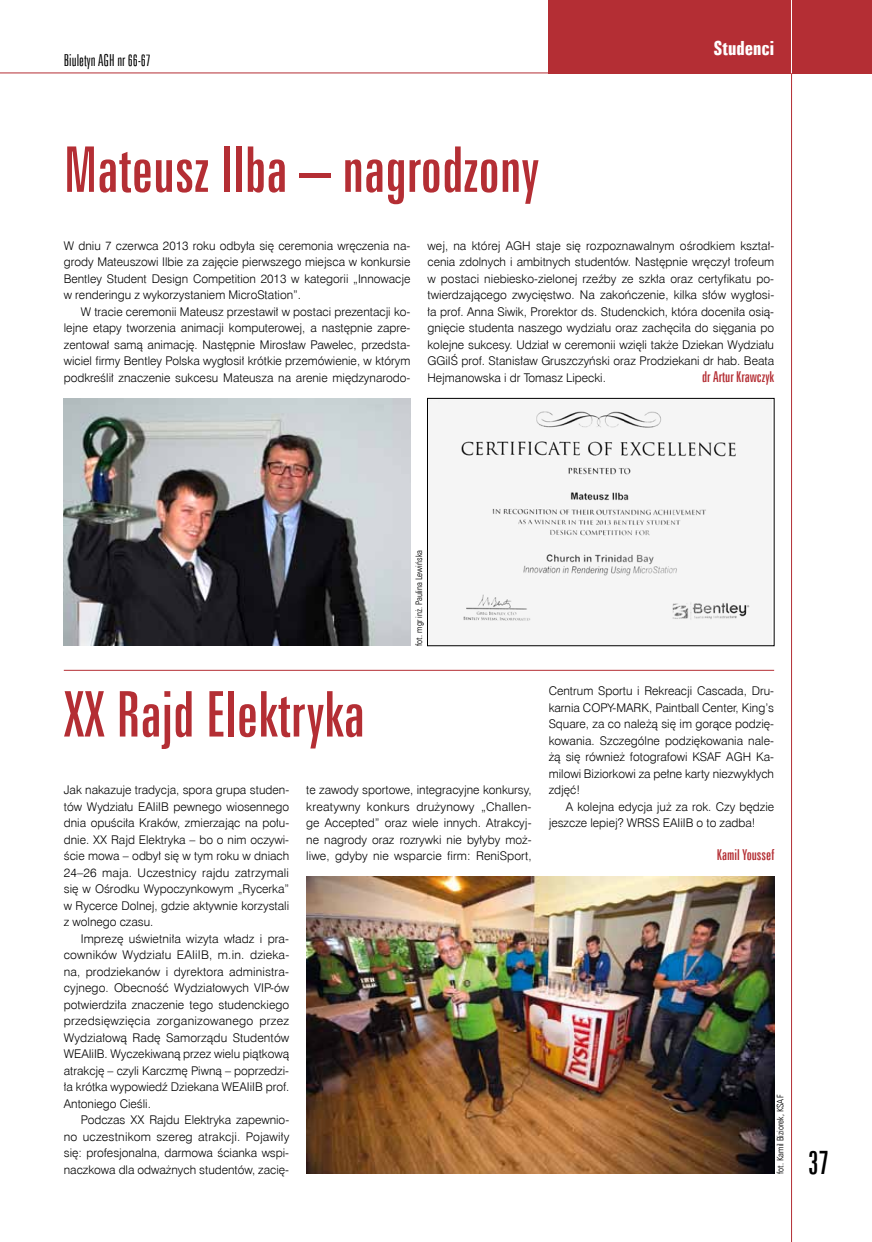
<style>
.page{position:relative;width:872px;height:1242px;background:#fff}
.page>*{position:absolute;margin:0;border:0;box-sizing:border-box;transform-origin:0 0}
.t1{font:63px "Zurich X Cn EU";color:#b42e34}
.t2{font:32.85px "Zurich X Cn EU";color:#000;scale:.91 1}
.t3{font:700 19.5px "Zurich X Cn EU";color:#fff}
.t4{font:16.5px "Zurich Lt X Cn EU";color:#000}
.t5{font:15px "Zurich X Cn EU";color:#b42e34}
.t6{font:12px/16.5px "Swis 721 Lt EU";color:#000;text-align:justify}
.t7{font:9px "Zurich Lt Cn EU";color:#000}
</style>
<div class="page">
<hr style="left:791px;top:0;width:1px;height:1242px;background:#b42e34">
<div style="left:549px;top:0;width:323px;height:73px;background:#b42e34"></div>
<hr style="left:791px;top:0;width:1px;height:73px;background:#fff">
<hr style="left:0;top:73px;width:549px;height:1px;background:#b42e34">
<hr style="left:64px;top:670px;width:710px;height:1px;background:#b42e34">
<img style="left:306px;top:877px;width:468px;height:297px">
<img style="left:429px;top:400px;width:341px;height:222px">
<div style="left:427px;top:398px;width:347px;height:248px;border:1px solid #000"></div>
<img style="left:64px;top:398px;width:346px;height:248px">
<h3 class="t4" style="left:64px;top:50px;width:89px">Biuletyn AGH nr 66-67</h3>
<h1 class="t1" style="left:64px;top:132px;width:477px">Mateusz Ilba – nagrodzony</h1>
<h3 class="t3" style="left:713px;top:36px;width:62px">Studenci</h3>
<p class="t6" style="left:64px;top:237px;width:348px">W dniu 7 czerwca 2013 roku odbyła się ceremonia wręczenia na&shy;grody Mateuszowi Ilbie za zajęcie pierwszego miejsca w konkursie Bentley Student Design Competition 2013 w kategorii „Innowacje w renderingu z wykorzystaniem MicroStation”.</p>
<p class="t6" style="left:64px;top:303px;width:348px;text-indent:17px">W tracie ceremonii Mateusz przestawił w postaci prezentacji ko&shy;lejne etapy tworzenia animacji komputerowej, a następnie zapre&shy;zentował samą animację. Następnie Mirosław Pawelec, przedsta&shy;wiciel firmy Bentley Polska wygłosił krótkie przemówienie, w którym podkreślił znaczenie sukcesu Mateusza na arenie międzynarodo-</p>
<p class="t6" style="left:427px;top:237px;width:348px">wej, na której AGH staje się rozpoznawalnym ośrodkiem kształ&shy;cenia zdolnych i ambitnych studentów. Następnie wręczył trofeum w postaci niebiesko-‑zielonej rzeźby ze szkła oraz certyfikatu po&shy;twierdzającego zwycięstwo. Na zakończenie, kilka słów wygłosi&shy;ła prof. Anna Siwik, Prorektor ds. Studenckich, która doceniła osią&shy;gnięcie studenta naszego wydziału oraz zachęciła do sięgania po kolejne sukcesy. Udział w ceremonii wzięli także Dziekan Wydziału GGiIŚ prof. Stanisław Gruszczyński oraz Prodziekani dr hab. Beata Hejmanowska i dr Tomasz Lipecki.</p>
<p class="t5" style="left:702px;top:367px;width:73px">dr Artur Krawczyk</p>
<h1 class="t1" style="left:64px;top:676px;width:303px">XX Rajd Elektryka</h1>
<p class="t7" style="left:413px;top:646px;width:97px;rotate:-90deg">fot. mgr inż. Paulina Lewińska</p>
<p class="t6" style="left:64px;top:782px;width:227px">Jak nakazuje tradycja, spora grupa studen&shy;tów Wydziału EAIiIB pewnego wiosennego dnia opuściła Kraków, zmierzając na połu&shy;dnie. XX Rajd Elektryka – bo o nim oczywi&shy;ście mowa – odbył się w tym roku w dniach 24–26 maja. Uczestnicy rajdu zatrzymali się w Ośrodku Wypoczynkowym „Rycerka” w Rycerce Dolnej, gdzie aktywnie korzystali z wolnego czasu.</p>
<p class="t6" style="left:64px;top:930px;width:227px;text-indent:17px">Imprezę uświetniła wizyta władz i pra&shy;cowników Wydziału EAIiIB, m.in. dzieka&shy;na, prodziekanów i dyrektora administra&shy;cyjnego. Obecność Wydziałowych VIP‑ów potwierdziła znaczenie tego studenckiego przedsięwzięcia zorganizowanego przez Wydziałową Radę Samorządu Studentów WEAIiIB. Wyczekiwaną przez wielu piątkową atrakcję – czyli Karczmę Piwną – poprzedzi&shy;ła krótka wypowiedź Dziekana WEAIiIB prof.<br>Antoniego Cieśli.</p>
<p class="t6" style="left:64px;top:1112px;width:227px;text-indent:17px">Podczas XX Rajdu Elektryka zapewnio&shy;no uczestnikom szereg atrakcji. Pojawiły się: profesjonalna, darmowa ścianka wspi&shy;naczkowa dla odważnych studentów, zacię-</p>
<p class="t6" style="left:306px;top:782px;width:227px">te zawody sportowe, integracyjne konkursy, kreatywny konkurs drużynowy „Challen&shy;ge Accepted” oraz wiele innych. Atrakcyj&shy;ne nagrody oraz rozrywki nie byłyby moż&shy;liwe, gdyby nie wsparcie firm: ReniSport,</p>
<p class="t6" style="left:549px;top:683px;width:227px">Centrum Sportu i Rekreacji Cascada, Dru&shy;karnia COPY-MARK, Paintball Center, King’s Square, za co należą się im gorące podzię&shy;kowania. Szczególne podziękowania nale&shy;żą się również fotografowi KSAF AGH Ka&shy;milowi Biziorkowi za pełne karty niezwykłych zdjęć!</p>
<p class="t6" style="left:549px;top:798px;width:227px;text-indent:17px">A kolejna edycja już za rok. Czy będzie jeszcze lepiej? WRSS EAIiIB o to zadba!</p>
<p class="t5" style="left:717px;top:846px;width:59px">Kamil Youssef</p>
<p class="t7" style="left:774px;top:1174px;width:80px;rotate:-90deg">fot. Kamil Biziorek, KSAF</p>
<h2 class="t2" style="left:808px;top:1142px;width:25px">37</h2>
</div>
